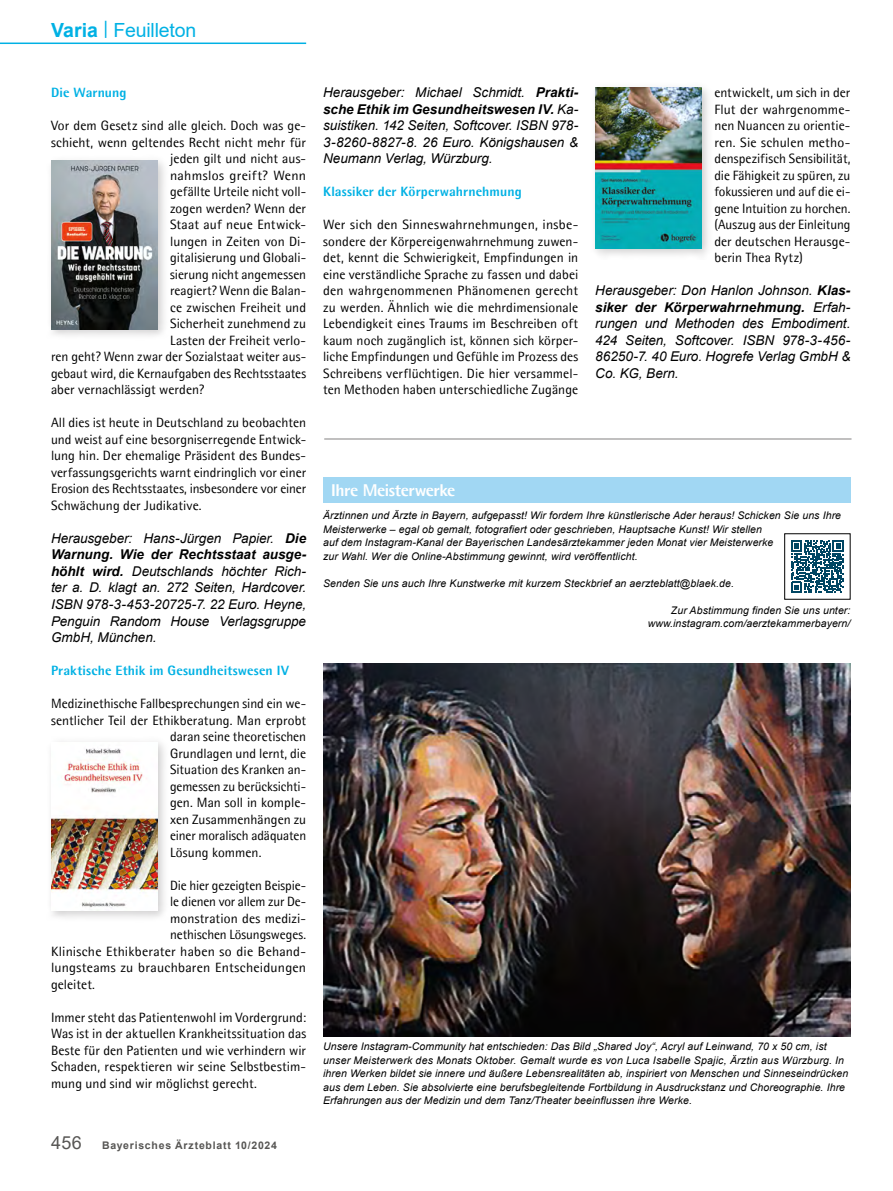
<style>
.page{position:relative;width:893px;height:1191px;background:#fff}
.page>*{position:absolute;margin:0;border:0;box-sizing:border-box;transform-origin:0 0}
.t1{font:19.5px "Arial";letter-spacing:-.01em;color:#00b1e4}
.t2{font:800 17.1px "Agfa Rotis Semisans";letter-spacing:-.025em;color:#fff}
.t3{font:13.5px/16.5px "Agfa Rotis Semisans";color:#000;text-align:justify}
.t4{font:italic 13.5px/16.5px "Arial";letter-spacing:-.005em;color:#000;text-align:justify}
.t5{font:800 13.5px "Agfa Rotis Semisans";letter-spacing:.005em;color:#00b1e4}
.t6{font:13.5px "Agfa Rotis Semisans";letter-spacing:.02em;color:#000}
.t7{font:italic 10.5px/13.5px "Arial";letter-spacing:.01em;color:#000}
.t8{font:700 10.5px "Arial";letter-spacing:.075em;color:#575654}
.s1{font-weight:700}
.s2{font-weight:400;font-size:18px}
</style>
<div class="page">
<hr style="left:0;top:43px;width:306px;height:1px;background:#00b1e4">
<div style="left:323px;top:477px;width:527px;height:25px;background:#a1d7f3"></div>
<hr style="left:324px;top:439px;width:527px;height:1px;background:#838182">
<svg style="left:791px;top:540px;width:53px;height:53px"></svg>
<div style="left:45px;top:155px;width:124px;height:186px;background:#878586;opacity:.4"></div>
<img style="left:51px;top:161px;width:106px;height:168px">
<div style="left:45px;top:736px;width:124px;height:186px;background:#878586;opacity:.4"></div>
<img style="left:51px;top:742px;width:106px;height:169px">
<div style="left:590px;top:82px;width:123px;height:178px;background:#878586;opacity:.4"></div>
<img style="left:595px;top:88px;width:107px;height:160px">
<img style="left:323px;top:663px;width:527px;height:373px">
<h1 class="t1" style="left:51px;top:16px;width:147px"><span class="s1">Varia</span> <sup>|</sup> Feuilleton</h1>
<p class="t5" style="left:51px;top:84px;width:77px">Die Warnung</p>
<p class="t3" style="left:51px;top:117px;width:257px">Vor dem Gesetz sind alle gleich. Doch was ge-</p>
<p class="t3" style="left:51px;top:134px;width:257px">schieht, wenn geltendes Recht nicht mehr für</p>
<p class="t3" style="left:170px;top:150px;width:138px">jeden gilt und nicht aus-</p>
<p class="t6" style="left:170px;top:167px;width:138px">nahmslos greift? Wenn</p>
<p class="t3" style="left:170px;top:183px;width:138px">gefällte Urteile nicht voll-</p>
<p class="t3" style="left:170px;top:200px;width:138px">zogen werden? Wenn der</p>
<p class="t3" style="left:170px;top:216px;width:138px">Staat auf neue Entwick-</p>
<p class="t3" style="left:170px;top:233px;width:138px">lungen in Zeiten von Di-</p>
<p class="t3" style="left:170px;top:249px;width:138px">gitalisierung und Globali-</p>
<p class="t3" style="left:170px;top:266px;width:138px">sierung nicht angemessen</p>
<p class="t3" style="left:170px;top:282px;width:138px">reagiert? Wenn die Balan-</p>
<p class="t3" style="left:170px;top:299px;width:138px">ce zwischen Freiheit und</p>
<p class="t3" style="left:170px;top:315px;width:138px">Sicherheit zunehmend zu</p>
<p class="t3" style="left:170px;top:332px;width:138px">Lasten der Freiheit verlo-</p>
<p class="t3" style="left:51px;top:348px;width:257px">ren geht? Wenn zwar der Sozialstaat weiter aus-</p>
<p class="t3" style="left:51px;top:365px;width:257px">gebaut wird, die Kernaufgaben des Rechtsstaates</p>
<p class="t3" style="left:51px;top:381px;width:155px">aber vernachlässigt werden?</p>
<p class="t3" style="left:51px;top:414px;width:257px">All dies ist heute in Deutschland zu beobachten und weist auf eine besorgniserregende Entwick&shy;lung hin. Der ehemalige Präsident des Bundes&shy;verfassungsgerichts warnt eindringlich vor einer Erosion des Rechtsstaates, insbesondere vor einer Schwächung der Judikative.</p>
<p class="t4" style="left:51px;top:530px;width:257px">Herausgeber: Hans-Jürgen Papier. <span class="s1">Die Warnung. Wie der Rechtsstaat ausge&shy;höhlt wird.</span> Deutschlands höchter Rich&shy;ter a. D. klagt an. 272 Seiten, Hardcover.<br>ISBN 978-3-453-20725-7. 22 Euro. Heyne, Penguin Random House Verlagsgruppe GmbH, München.</p>
<p class="t5" style="left:51px;top:662px;width:239px">Praktische Ethik im Gesundheitswesen IV</p>
<p class="t3" style="left:51px;top:695px;width:257px">Medizinethische Fallbesprechungen sind ein we-</p>
<p class="t3" style="left:51px;top:711px;width:257px">sentlicher Teil der Ethikberatung. Man erprobt</p>
<p class="t3" style="left:170px;top:728px;width:138px">daran seine theoretischen</p>
<p class="t3" style="left:170px;top:744px;width:138px">Grundlagen und lernt, die</p>
<p class="t3" style="left:170px;top:761px;width:138px">Situation des Kranken an-</p>
<p class="t3" style="left:170px;top:777px;width:138px">gemessen zu berücksichti-</p>
<p class="t3" style="left:170px;top:794px;width:138px">gen. Man soll in komple-</p>
<p class="t3" style="left:170px;top:810px;width:138px">xen Zusammenhängen zu</p>
<p class="t3" style="left:170px;top:827px;width:138px">einer moralisch adäquaten</p>
<p class="t3" style="left:170px;top:843px;width:93px">Lösung kommen.</p>
<p class="t3" style="left:170px;top:876px;width:138px">Die hier gezeigten Beispie-</p>
<p class="t3" style="left:170px;top:893px;width:138px">le dienen vor allem zur De-</p>
<p class="t3" style="left:170px;top:909px;width:138px">monstration des medizi-</p>
<p class="t3" style="left:170px;top:926px;width:138px">nethischen Lösungsweges.</p>
<p class="t3" style="left:51px;top:942px;width:257px">Klinische Ethikberater haben so die Behand-</p>
<p class="t3" style="left:51px;top:959px;width:257px">lungsteams zu brauchbaren Entscheidungen</p>
<p class="t3" style="left:51px;top:975px;width:46px">geleitet.</p>
<p class="t3" style="left:51px;top:1008px;width:257px">Immer steht das Patientenwohl im Vordergrund:<br>Was ist in der aktuellen Krankheitssituation das Beste für den Patienten und wie verhindern wir Schaden, respektieren wir seine Selbstbestim&shy;mung und sind wir möglichst gerecht.</p>
<p class="t8" style="left:51px;top:1137px;width:228px"><span class="s2">456</span> Bayerisches Ärzteblatt 10/2024</p>
<p class="t4" style="left:323px;top:85px;width:257px">Herausgeber: Michael Schmidt. <span class="s1">Prakti&shy;sche Ethik im Gesundheitswesen IV.</span> Ka&shy;suistiken. 142 Seiten, Softcover. ISBN 978- 3-8260-8827-8. 26 Euro. Königshausen &amp; Neumann Verlag, Würzburg.</p>
<p class="t5" style="left:323px;top:183px;width:200px">Klassiker der Körperwahrnehmung</p>
<p class="t3" style="left:323px;top:216px;width:257px">Wer sich den Sinneswahrnehmungen, insbe&shy;sondere der Körpereigenwahrnehmung zuwen&shy;det, kennt die Schwierigkeit, Empfindungen in eine verständliche Sprache zu fassen und dabei den wahrgenommenen Phänomenen gerecht zu werden. Ähnlich wie die mehrdimensionale Lebendigkeit eines Traums im Beschreiben oft kaum noch zugänglich ist, können sich körper&shy;liche Empfindungen und Gefühle im Prozess des Schreibens verflüchtigen. Die hier versammel&shy;ten Methoden haben unterschiedliche Zugänge</p>
<p class="t3" style="left:714px;top:84px;width:138px">entwickelt, um sich in der Flut der wahrgenomme&shy;nen Nuancen zu orientie&shy;ren. Sie schulen metho&shy;denspezifisch Sensibilität, die Fähigkeit zu spüren, zu fokussieren und auf die ei&shy;gene Intuition zu horchen. (Auszug aus der Einleitung der deutschen Herausge&shy;berin Thea Rytz)</p>
<p class="t4" style="left:595px;top:282px;width:257px">Herausgeber: Don Hanlon Johnson. <span class="s1">Klas&shy;siker der Körperwahrnehmung.</span> Erfah&shy;rungen und Methoden des Embodiment.<br>424 Seiten, Softcover. ISBN 978-3-456- 86250-7. 40 Euro. Hogrefe Verlag GmbH &amp; Co. KG, Bern.</p>
<p class="t2" style="left:331px;top:479px;width:126px">Ihre Meisterwerke</p>
<p class="t7" style="left:323px;top:509px;width:519px">Ärztinnen und Ärzte in Bayern, aufgepasst! Wir fordern Ihre künstlerische Ader heraus! Schicken Sie uns Ihre Meisterwerke – egal ob gemalt, fotografiert oder geschrieben, Hauptsache Kunst! Wir stellen<br>auf dem Instagram-Kanal der Bayerischen Landesärztekammer jeden Monat vier Meisterwerke<br>zur Wahl. Wer die Online-Abstimmung gewinnt, wird veröffentlicht.</p>
<p class="t7" style="left:323px;top:576px;width:412px">Senden Sie uns auch Ihre Kunstwerke mit kurzem Steckbrief an aerzteblatt@blaek.de.</p>
<p class="t7" style="left:648px;top:603px;width:204px;text-align:right">Zur Abstimmung finden Sie uns unter: www.instagram.com/aerztekammerbayern/</p>
<p class="t7" style="left:323px;top:1040px;width:527px">Unsere Instagram-Community hat entschieden: Das Bild „Shared Joy“, Acryl auf Leinwand, 70 x 50 cm, ist unser Meisterwerk des Monats Oktober. Gemalt wurde es von Luca Isabelle Spajic, Ärztin aus Würzburg. In ihren Werken bildet sie innere und äußere Lebensrealitäten ab, inspiriert von Menschen und Sinneseindrücken aus dem Leben. Sie absolvierte eine berufsbegleitende Fortbildung in Ausdruckstanz und Choreographie. Ihre Erfahrungen aus der Medizin und dem Tanz/Theater beeinflussen ihre Werke.</p>
</div>
